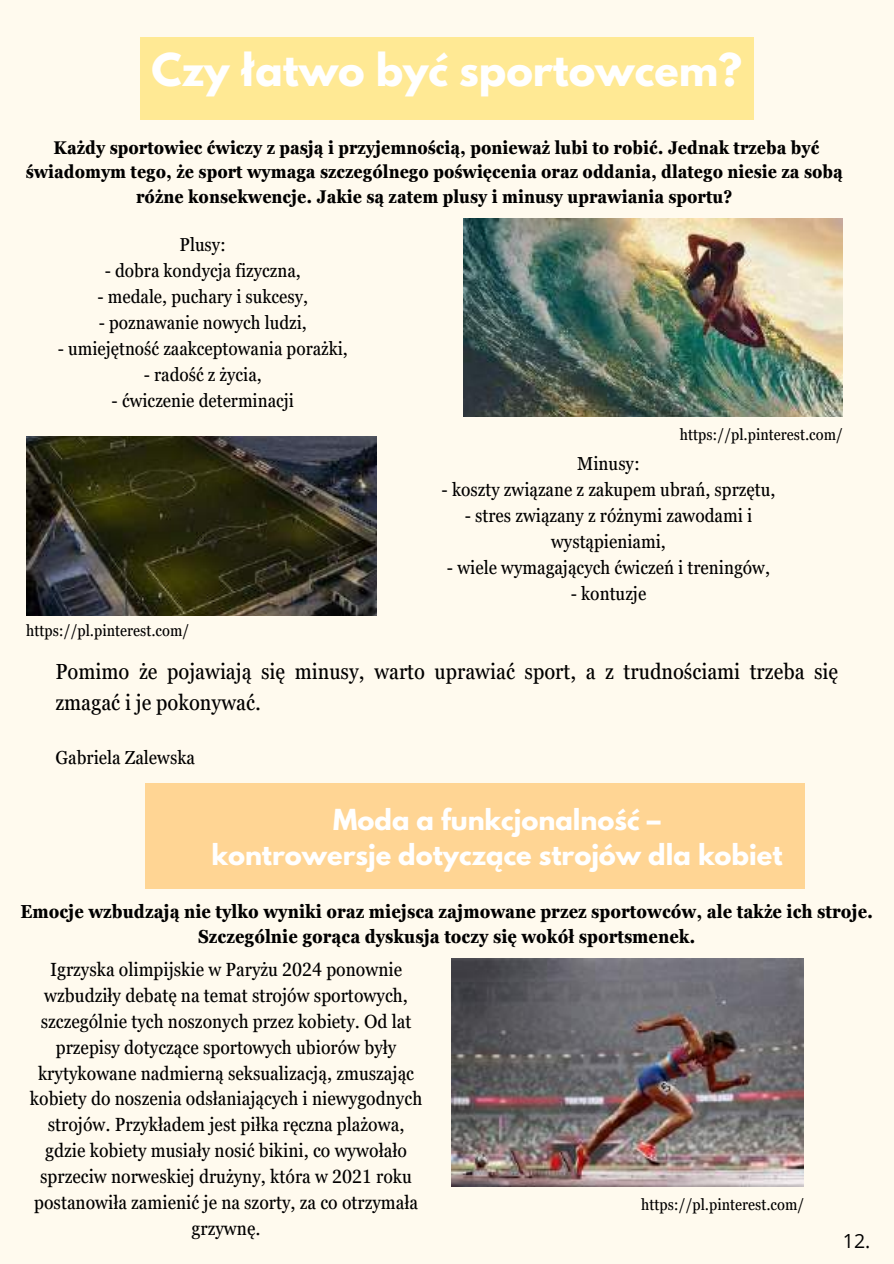
<style>
.page{position:relative;width:894px;height:1264px;background:#fff}
.page>*{position:absolute;margin:0;border:0;box-sizing:border-box;transform-origin:0 0}
.t1{font:700 40.05px "League Spartan";color:#fff}
.t2{font:700 25.65px/34.7px "League Spartan";color:#fff;text-align:center}
.t3{font:condensed 21.9px/30.3px "Georgia Pro";color:#000}
.t4{font:19.5px "Open Sans";color:#000}
.t5{font:condensed 19.05px/25.8px "Georgia Pro";color:#000;text-align:center}
.t6{font:condensed 18.9px/25.8px "Georgia Pro";color:#000;text-align:center}
.t7{font:700 condensed 18.9px/25.8px "Georgia Pro";color:#000;text-align:center}
.t8{font:condensed 18.75px "Georgia Pro";color:#000}
.t9{font:700 condensed 18.45px/24.8px "Georgia Pro";color:#000;text-align:center}
.t10{font:condensed 15.9px "Georgia Pro";color:#000}
</style>
<div class="page">
<div style="left:0;top:0;width:893px;height:1263px;background:#fffaee"></div>
<div style="left:140px;top:37px;width:613px;height:83px;background:#ffe994"></div>
<img style="left:26px;top:436px;width:350px;height:179px">
<img style="left:463px;top:219px;width:379px;height:198px">
<div style="left:145px;top:783px;width:659px;height:106px;background:#ffd594"></div>
<img style="left:451px;top:958px;width:352px;height:228px">
<h1 class="t1" style="left:151px;top:50px;width:592px">Czy łatwo być sportowcem?</h1>
<p class="t9" style="left:26px;top:135px;width:818px">Każdy sportowiec ćwiczy z pasją i przyjemnością, ponieważ lubi to robić. Jednak trzeba być świadomym tego, że sport wymaga szczególnego poświęcenia oraz oddania, dlatego niesie za sobą różne konsekwencje. Jakie są zatem plusy i minusy uprawiania sportu?</p>
<p class="t8" style="left:179px;top:234px;width:48px">Plusy:</p>
<p class="t8" style="left:105px;top:260px;width:198px">- dobra kondycja fizyczna,</p>
<p class="t8" style="left:97px;top:286px;width:212px">- medale, puchary i sukcesy,</p>
<p class="t8" style="left:99px;top:312px;width:210px">- poznawanie nowych ludzi,</p>
<p class="t8" style="left:58px;top:338px;width:292px">- umiejętność zaakceptowania porażki,</p>
<p class="t8" style="left:144px;top:363px;width:119px">- radość z życia,</p>
<p class="t8" style="left:112px;top:389px;width:184px">- ćwiczenie determinacji</p>
<p class="t10" style="left:679px;top:425px;width:164px">https://pl.pinterest.com/</p>
<p class="t10" style="left:26px;top:621px;width:164px">https://pl.pinterest.com/</p>
<p class="t6" style="left:577px;top:451px;width:64px">Minusy:</p>
<p class="t6" style="left:441px;top:477px;width:335px">- koszty związane z zakupem ubrań, sprzętu,</p>
<p class="t6" style="left:464px;top:502px;width:289px">- stres związany z różnymi zawodami i wystąpieniami,</p>
<p class="t6" style="left:447px;top:554px;width:325px">- wiele wymagających ćwiczeń i treningów,</p>
<p class="t6" style="left:570px;top:580px;width:77px">- kontuzje</p>
<p class="t3" style="left:55px;top:656px;width:784px">Pomimo że pojawiają się minusy, warto uprawiać sport, a z trudnościami trzeba się zmagać i je pokonywać.</p>
<p class="t6" style="left:55px;top:744px;width:141px">Gabriela Zalewska</p>
<h2 class="t2" style="left:211px;top:806px;width:572px">Moda a funkcjonalność –<br>kontrowersje dotyczące strojów dla kobiet</h2>
<p class="t7" style="left:20px;top:898px;width:854px">Emocje wzbudzają nie tylko wyniki oraz miejsca zajmowane przez sportowców, ale także ich stroje.<br>Szczególnie gorąca dyskusja toczy się wokół sportsmenek.</p>
<p class="t5" style="left:30px;top:956px;width:393px">Igrzyska olimpijskie w Paryżu 2024 ponownie wzbudziły debatę na temat strojów sportowych, szczególnie tych noszonych przez kobiety. Od lat przepisy dotyczące sportowych ubiorów były krytykowane nadmierną seksualizacją, zmuszając kobiety do noszenia odsłaniających i niewygodnych strojów. Przykładem jest piłka ręczna plażowa, gdzie kobiety musiały nosić bikini, co wywołało sprzeciw norweskiej drużyny, która w 2021 roku postanowiła zamienić je na szorty, za co otrzymała grzywnę.</p>
<p class="t10" style="left:641px;top:1195px;width:164px">https://pl.pinterest.com/</p>
<p class="t4" style="left:842px;top:1226px;width:29px">12.</p>
</div>
